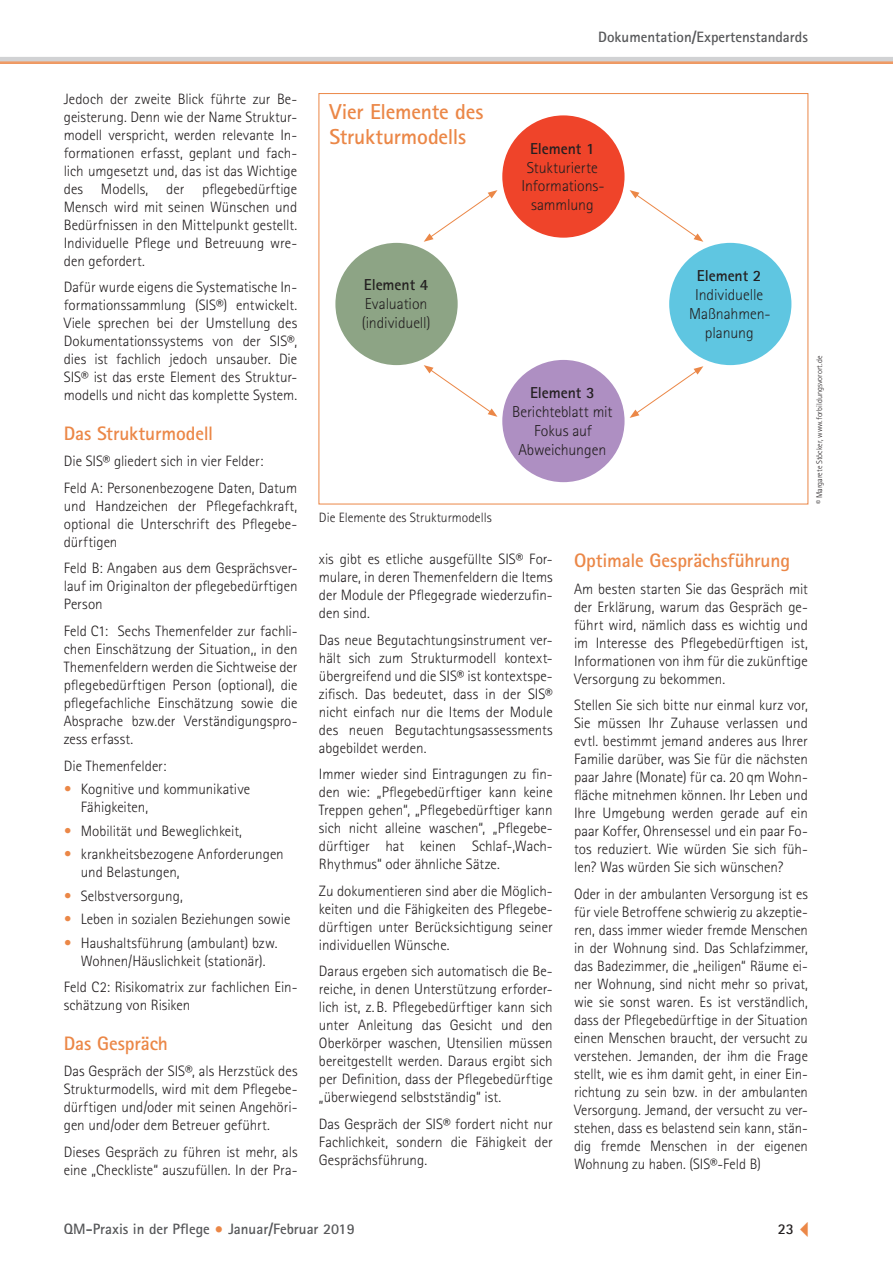
<style>
.page{position:relative;width:893px;height:1263px;background:#fff}
.page>*{position:absolute;margin:0;border:0;box-sizing:border-box;transform-origin:0 0}
.t1{font:700 21.6px/25px "Rotis Sans Serif Std";letter-spacing:-.01em;color:#eb8747}
.t2{font:700 19.5px "Rotis Sans Serif Std";letter-spacing:-.005em;color:#eb8747}
.t3{font:300 15.9px/19px "Rotis Sans Serif Std";letter-spacing:-.005em;color:#231f20;text-align:center}
.t4{font:300 15px/18px "Rotis Sans Serif Std";color:#231f20;text-align:justify}
.t5{font:700 15px "Rotis Sans Serif Std";color:#57585a}
.t6{font:700 15px "Rotis Sans Serif Std";color:#231f20}
.t7{font:300 13.5px "Rotis Sans Serif Std";color:#231f20}
.t8{font:300 8.25px "Rotis Sans Serif Std";color:#231f20}
.s1{font-weight:700;color:#eb8747}
.s2{font-weight:700}
.s3{color:#eb8747}
</style>
<div class="page">
<img style="left:0;top:61px;width:893px;height:3px">
<hr style="left:0;top:57px;width:893px;height:4px;background:#d1d2d4">
<div style="left:502px;top:115px;width:123px;height:123px;background:#ef442a;border-radius:50%"></div>
<div style="left:669px;top:243px;width:122px;height:122px;background:#5fc6e1;border-radius:50%"></div>
<div style="left:335px;top:243px;width:123px;height:122px;background:#8da485;border-radius:50%"></div>
<div style="left:502px;top:360px;width:123px;height:122px;background:#ae8fc2;border-radius:50%"></div>
<svg style="left:424px;top:365px;width:73px;height:52px"></svg>
<svg style="left:630px;top:366px;width:73px;height:52px"></svg>
<svg style="left:424px;top:190px;width:73px;height:52px"></svg>
<svg style="left:630px;top:190px;width:73px;height:52px"></svg>
<p class="t5" style="left:598px;top:28px;width:211px">Dokumentation/Expertenstandards</p>
<p class="t4" style="left:64px;top:90px;width:235px">Jedoch der zweite Blick führte zur Be&shy;geisterung. Denn wie der Name Struktur&shy;modell verspricht, werden relevante In&shy;formationen erfasst, geplant und fach&shy;lich umgesetzt und, das ist das Wichtige des Modells, der pflegebedürftige Mensch wird mit seinen Wünschen und Bedürfnissen in den Mittelpunkt gestellt.<br>Individuelle Pflege und Betreuung wre&shy;den gefordert.</p>
<p class="t4" style="left:64px;top:278px;width:235px">Dafür wurde eigens die Systematische In&shy;formationssammlung (SIS®) entwickelt.<br>Viele sprechen bei der Umstellung des Dokumentationssystems von der SIS®, dies ist fachlich jedoch unsauber. Die SIS® ist das erste Element des Struktur&shy;modells und nicht das komplette System.</p>
<p class="t2" style="left:64px;top:421px;width:151px">Das Strukturmodell</p>
<p class="t4" style="left:64px;top:448px;width:235px;line-height:26.5px">Die SIS® gliedert sich in vier Felder:<br>Feld A: Personenbezogene Daten, Datum</p>
<p class="t4" style="left:64px;top:497px;width:235px">und Handzeichen der Pflegefachkraft, optional die Unterschrift des Pflegebe&shy;dürftigen</p>
<p class="t4" style="left:64px;top:559px;width:235px">Feld B: Angaben aus dem Gesprächsver&shy;lauf im Originalton der pflegebedürftigen Person</p>
<p class="t4" style="left:64px;top:622px;width:235px">Feld C1: Sechs Themenfelder zur fachli&shy;chen Einschätzung der Situation,, in den Themenfeldern werden die Sichtweise der pflegebedürftigen Person (optional), die pflegefachliche Einschätzung sowie die Absprache bzw.der Verständigungspro&shy;zess erfasst.</p>
<p class="t4" style="left:64px;top:756px;width:104px">Die Themenfelder:</p>
<p class="t4" style="left:81px;top:780px;width:171px;text-indent:-17px"><span class="s1">•</span> Kognitive und kommunikative<br>Fähigkeiten,</p>
<p class="t4" style="left:64px;top:821px;width:180px"><span class="s1">•</span> Mobilität und Beweglichkeit,</p>
<p class="t4" style="left:81px;top:845px;width:204px;text-indent:-17px"><span class="s1">•</span> krankheitsbezogene Anforderungen und Belastungen,</p>
<p class="t4" style="left:64px;top:886px;width:120px"><span class="s1">•</span> Selbstversorgung,</p>
<p class="t4" style="left:64px;top:910px;width:228px"><span class="s1">•</span> Leben in sozialen Beziehungen sowie</p>
<p class="t4" style="left:64px;top:934px;width:215px;text-align:center"><span class="s1">•</span> Haushaltsführung (ambulant) bzw.<br>Wohnen/Häuslichkeit (stationär).</p>
<p class="t4" style="left:64px;top:978px;width:235px">Feld C2: Risikomatrix zur fachlichen Ein&shy;schätzung von Risiken</p>
<p class="t2" style="left:64px;top:1031px;width:106px">Das Gespräch</p>
<p class="t4" style="left:64px;top:1062px;width:235px">Das Gespräch der SIS®, als Herzstück des Strukturmodells, wird mit dem Pflegebe&shy;dürftigen und/oder mit seinen Angehöri&shy;gen und/oder dem Betreuer geführt.</p>
<p class="t4" style="left:64px;top:1143px;width:235px">Dieses Gespräch zu führen ist mehr, als eine „Checkliste“ auszufüllen. In der Pra-</p>
<p class="t1" style="left:330px;top:99px;width:156px">Vier Elemente des<br>Strukturmodells</p>
<p class="t3" style="left:521px;top:139px;width:85px"><span class="s2">Element 1<br></span>Stukturierte<br>Informations&shy;sammlung</p>
<p class="t3" style="left:362px;top:276px;width:70px;text-align:left"><span class="s2">Element 4<br></span>Evaluation (individuell)</p>
<p class="t7" style="left:319px;top:510px;width:174px">Die Elemente des Strukturmodells</p>
<p class="t3" style="left:512px;top:383px;width:102px"><span class="s2">Element 3<br></span>Berichteblatt mit<br>Fokus auf<br>Abweichungen</p>
<p class="t3" style="left:689px;top:266px;width:83px"><span class="s2">Element 2<br></span>Individuelle<br>Maßnahmen&shy;planung</p>
<p class="t8" style="left:815px;top:504px;width:150px;rotate:-90deg">© Margarete Stöcker, www.forbildungsvorort.de</p>
<p class="t4" style="left:319px;top:550px;width:235px">xis gibt es etliche ausgefüllte SIS® For&shy;mulare, in deren Themenfeldern die Items der Module der Pflegegrade wiederzufin&shy;den sind.</p>
<p class="t4" style="left:319px;top:631px;width:235px">Das neue Begutachtungsinstrument ver&shy;hält sich zum Strukturmodell kontext&shy;übergreifend und die SIS® ist kontextspe&shy;zifisch. Das bedeutet, dass in der SIS® nicht einfach nur die Items der Module des neuen Begutachtungsassessments abgebildet werden.</p>
<p class="t4" style="left:319px;top:765px;width:235px">Immer wieder sind Eintragungen zu fin&shy;den wie: „Pflegebedürftiger kann keine Treppen gehen“, „Pflegebedürftiger kann sich nicht alleine waschen“, „Pflegebe&shy;dürftiger hat keinen Schlaf-,Wach-Rhythmus“ oder ähnliche Sätze.</p>
<p class="t4" style="left:319px;top:882px;width:235px">Zu dokumentieren sind aber die Möglich&shy;keiten und die Fähigkeiten des Pflegebe&shy;dürftigen unter Berücksichtigung seiner individuellen Wünsche.</p>
<p class="t4" style="left:319px;top:962px;width:235px">Daraus ergeben sich automatisch die Be&shy;reiche, in denen Unterstützung erforder&shy;lich ist, z. B. Pflegebedürftiger kann sich unter Anleitung das Gesicht und den Oberkörper waschen, Utensilien müssen bereitgestellt werden. Daraus ergibt sich per Definition, dass der Pflegebedürftige „überwiegend selbstständig“ ist.</p>
<p class="t4" style="left:319px;top:1115px;width:235px">Das Gespräch der SIS® fordert nicht nur Fachlichkeit, sondern die Fähigkeit der Gesprächsführung.</p>
<p class="t2" style="left:574px;top:548px;width:218px">Optimale Gesprächsführung</p>
<p class="t4" style="left:574px;top:580px;width:235px">Am besten starten Sie das Gespräch mit der Erklärung, warum das Gespräch ge&shy;führt wird, nämlich dass es wichtig und im Interesse des Pflegebedürftigen ist, Informationen von ihm für die zukünftige Versorgung zu bekommen.</p>
<p class="t4" style="left:574px;top:696px;width:235px">Stellen Sie sich bitte nur einmal kurz vor, Sie müssen Ihr Zuhause verlassen und evtl. bestimmt jemand anderes aus Ihrer Familie darüber, was Sie für die nächsten paar Jahre (Monate) für ca. 20 qm Wohn&shy;fläche mitnehmen können. Ihr Leben und Ihre Umgebung werden gerade auf ein paar Koffer, Ohrensessel und ein paar Fo&shy;tos reduziert. Wie würden Sie sich füh&shy;len? Was würden Sie sich wünschen?</p>
<p class="t4" style="left:574px;top:885px;width:235px">Oder in der ambulanten Versorgung ist es für viele Betroffene schwierig zu akzeptie&shy;ren, dass immer wieder fremde Menschen in der Wohnung sind. Das Schlafzimmer, das Badezimmer, die „heiligen“ Räume ei&shy;ner Wohnung, sind nicht mehr so privat, wie sie sonst waren. Es ist verständlich, dass der Pflegebedürftige in der Situation einen Menschen braucht, der versucht zu verstehen. Jemanden, der ihm die Frage stellt, wie es ihm damit geht, in einer Ein&shy;richtung zu sein bzw. in der ambulanten Versorgung. Jemand, der versucht zu ver&shy;stehen, dass es belastend sein kann, stän&shy;dig fremde Menschen in der eigenen Wohnung zu haben. (SIS®-Feld B)</p>
<p class="t5" style="left:64px;top:1220px;width:292px">QM-Praxis in der Pflege <span class="s3">•</span> Januar/Februar 2019</p>
<p class="t6" style="left:778px;top:1220px;width:18px">23</p>
</div>
